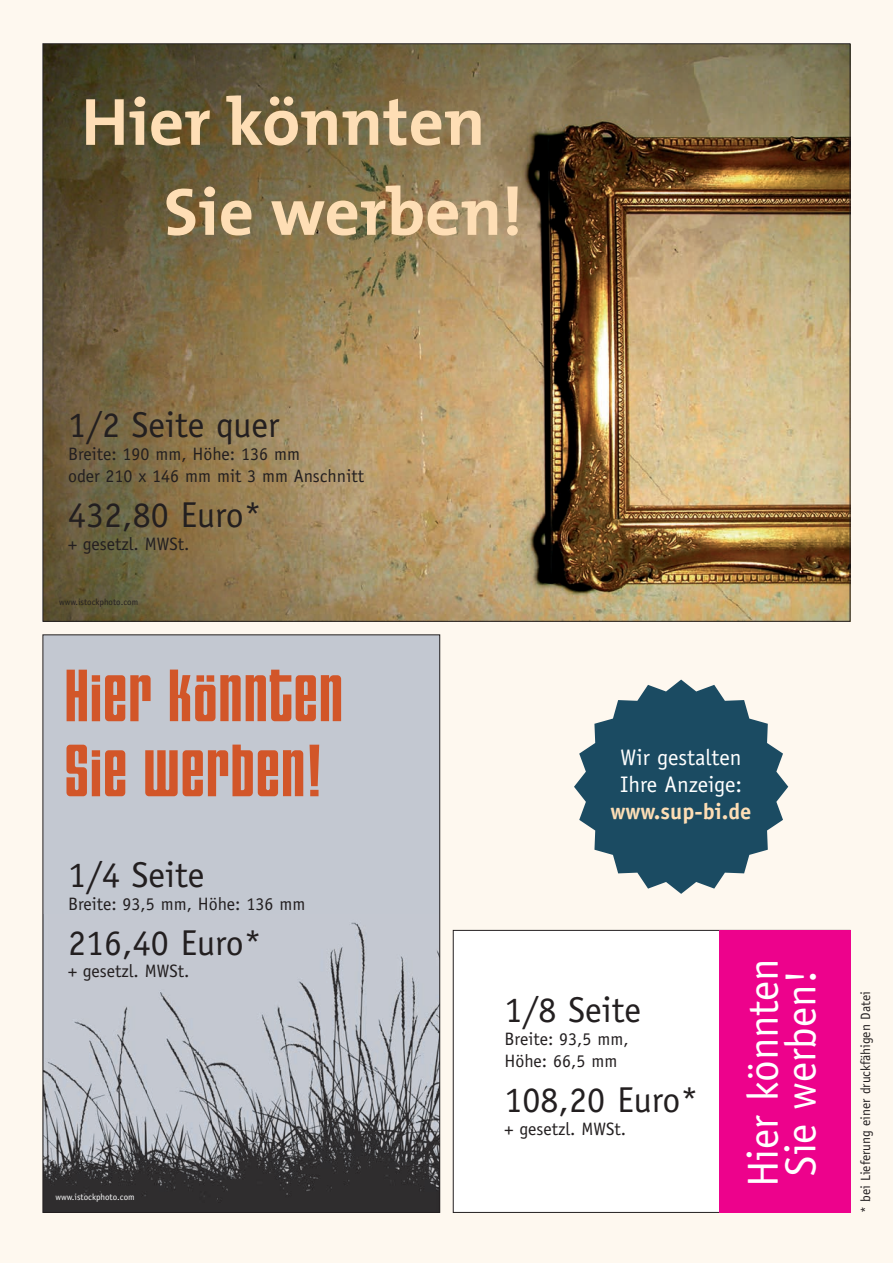
<style>
.page{position:relative;width:893px;height:1263px;background:#fef8ef}
.page>*{position:absolute;margin:0;border:0;box-sizing:border-box;transform-origin:0 0}
.t1{font:84.9px/75px "FD Neugierig Simple";color:#d25629}
.t2{font:700 67.5px/90px "The Mix";color:#fedeb5}
.t3{font:43.5px/37.5px "Officina Sans";color:#fff}
.t4{font:36px "Officina Sans";color:#231f20}
.t5{font:22.5px/27px "Officina Sans";color:#fff}
.t6{font:700 22.5px "Officina Sans";color:#fedeb5}
.t7{font:18px/22.5px "Officina Sans";color:#231f20}
.t8{font:13.5px "Officina Sans";color:#231f20}
.t9{font:9px "Officina Sans";color:#231f20}
.t10{font:9px "Officina Sans";color:#fff}
</style>
<div class="page">
<img style="left:45px;top:45px;width:803px;height:575px">
<div style="left:453px;top:930px;width:397px;height:282px;background:#fff"></div>
<div style="left:43px;top:635px;width:397px;height:577px;background:#c3c8d1"></div>
<img style="left:45px;top:922px;width:393px;height:289px">
<div style="left:719px;top:930px;width:131px;height:283px;background:#ed028c"></div>
<svg style="left:574px;top:680px;width:214px;height:214px;fill:#1b4b62"></svg>
<h2 class="t2" style="left:164px;top:75px;width:361px;text-indent:-82px">Hier könnten<br>Sie werben!</h2>
<h3 class="t4" style="left:68px;top:404px;width:213px">1/2 Seite quer</h3>
<p class="t7" style="left:68px;top:443px;width:297px">Breite: 190 mm, Höhe: 136 mm<br>oder 210 x 146 mm mit 3 mm Anschnitt</p>
<h3 class="t4" style="left:68px;top:494px;width:195px">432,80 Euro*</h3>
<p class="t7" style="left:68px;top:533px;width:123px">+ gesetzl. MWSt.</p>
<p class="t9" style="left:59px;top:597px;width:81px">www.istockphoto.com</p>
<h1 class="t1" style="left:64px;top:660px;width:281px">Hier könnten<br>Sie werben!</h1>
<h3 class="t4" style="left:68px;top:854px;width:138px">1/4 Seite</h3>
<p class="t7" style="left:68px;top:893px;width:239px">Breite: 93,5 mm, Höhe: 136 mm</p>
<h3 class="t4" style="left:68px;top:922px;width:195px">216,40 Euro*</h3>
<p class="t7" style="left:68px;top:960px;width:123px">+ gesetzl. MWSt.</p>
<p class="t10" style="left:56px;top:1191px;width:81px">www.istockphoto.com</p>
<p class="t5" style="left:620px;top:744px;width:124px">Wir gestalten<br>Ihre Anzeige:</p>
<p class="t6" style="left:610px;top:798px;width:143px">www.sup-bi.de</p>
<h3 class="t4" style="left:505px;top:989px;width:138px">1/8 Seite</h3>
<p class="t7" style="left:505px;top:1028px;width:126px">Breite: 93,5 mm,<br>Höhe: 66,5 mm</p>
<h3 class="t4" style="left:505px;top:1079px;width:195px">108,20 Euro*</h3>
<p class="t7" style="left:505px;top:1118px;width:123px">+ gesetzl. MWSt.</p>
<h3 class="t3" style="left:744px;top:1187px;width:231px;rotate:-90deg">Hier könnten<br>Sie werben!</h3>
<p class="t8" style="left:858px;top:1213px;width:223px;rotate:-90deg">* bei Lieferung einer druckfähigen Datei</p>
</div>
